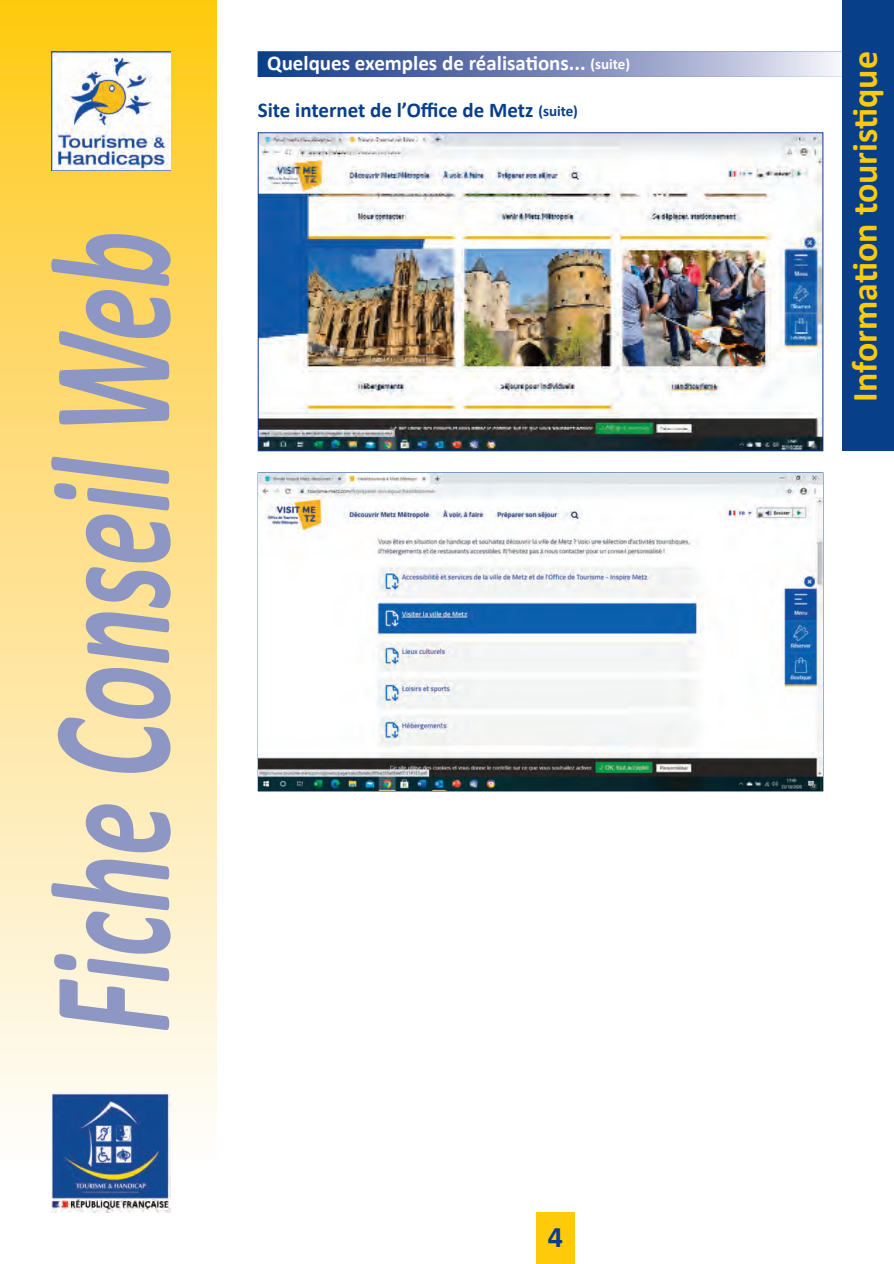
<style>
.page{position:relative;width:894px;height:1264px;background:#fff}
.page>*{position:absolute;margin:0;border:0;box-sizing:border-box;transform-origin:0 0}
.t1{font:italic 700 172.8px "Calibri";color:#8e97c4;scale:.63 1}
.t2{font:700 36px "Calibri";color:#feca0a}
.t3{font:700 30px "Calibri";color:#073f89}
.t4{font:700 21px "Calibri";color:#fff}
.t5{font:700 21px "Calibri";color:#073f89}
.s1{font-size:15px}
</style>
<div class="page">
<svg style="left:0;top:0;width:217px;height:1161px;background:#fee291"></svg>
<img style="left:51px;top:52px;width:119px;height:119px">
<img style="left:51px;top:1093px;width:119px;height:106px">
<img style="left:51px;top:1199px;width:119px;height:13px">
<svg style="left:258px;top:51px;width:584px;height:26px;background:#798bba"></svg>
<div style="left:842px;top:2px;width:52px;height:449px;background:#073f89"></div>
<img style="left:260px;top:134px;width:561px;height:315px">
<img style="left:259px;top:473px;width:563px;height:317px">
<div style="left:536px;top:1212px;width:38px;height:52px;background:#feca0a"></div>
<h1 class="t1" style="left:39px;top:1033px;width:1274px;rotate:-90deg">Fiche Conseil Web</h1>
<p class="t4" style="left:267px;top:54px;width:364px">Quelques exemples de réalisations... <span class="s1">(suite)</span></p>
<p class="t5" style="left:258px;top:102px;width:322px">Site internet de l’Office de Metz <span class="s1">(suite)</span></p>
<h3 class="t3" style="left:548px;top:1224px;width:17px">4</h3>
<h2 class="t2" style="left:850px;top:402px;width:352px;rotate:-90deg">Information touristique</h2>
</div>
